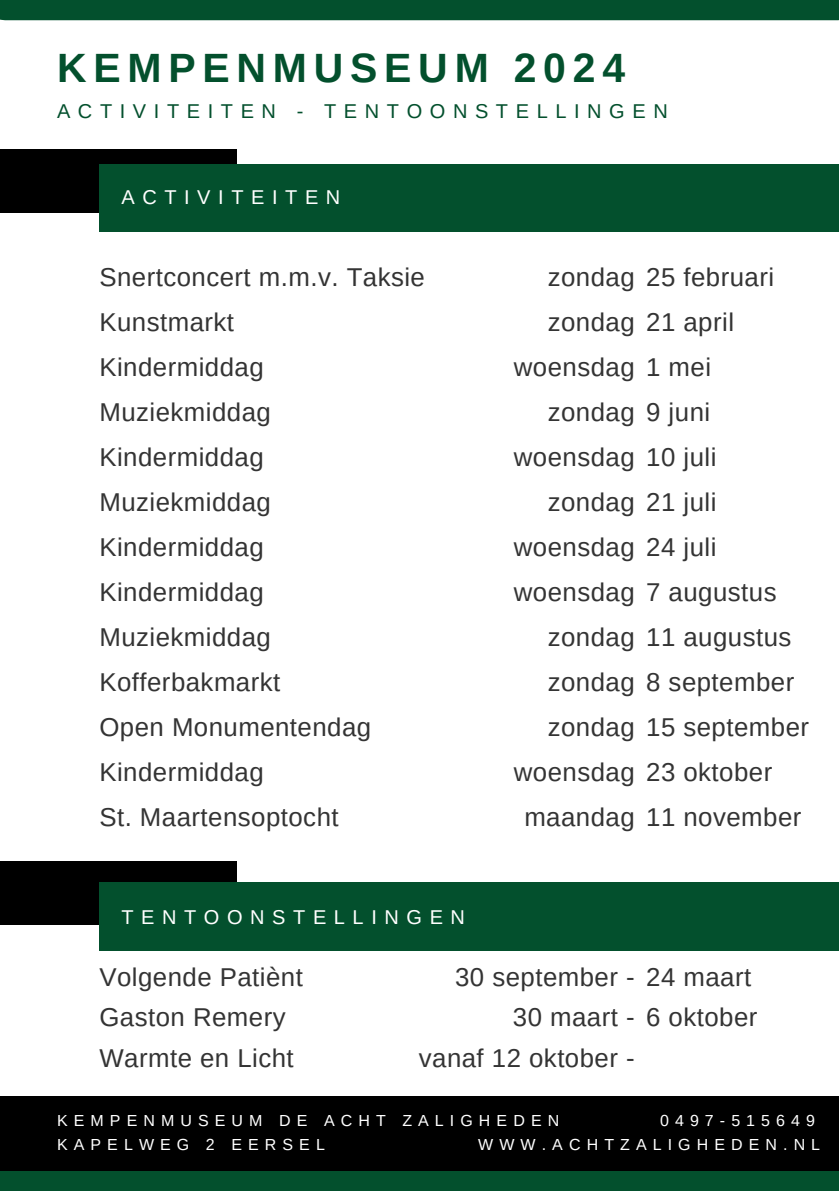
<style>
.page{position:relative;width:839px;height:1191px;background:#fff}
.page>*{position:absolute;margin:0;border:0;box-sizing:border-box;transform-origin:0 0}
.t1{font:700 41px "Arimo";letter-spacing:.165em;color:#03502d}
.t2{font:25.8px/45px "Arimo";letter-spacing:.02em;color:#343434}
.t3{font:20px "Arimo";letter-spacing:.38em;color:#03502d}
.t4{font:20px "Arimo";letter-spacing:.38em;color:#fff}
.t5{font:16px "Arimo";letter-spacing:.38em;color:#fff}
</style>
<div class="page">
<div style="left:5px;top:0;width:833px;height:20px;background:#03502d"></div>
<div style="left:5px;top:1170px;width:833px;height:21px;background:#03502d"></div>
<div style="left:0;top:149px;width:236px;height:64px;background:#000"></div>
<div style="left:99px;top:165px;width:739px;height:67px;background:#03502d"></div>
<div style="left:0;top:861px;width:236px;height:64px;background:#000"></div>
<div style="left:99px;top:883px;width:739px;height:68px;background:#03502d"></div>
<div style="left:0;top:1096px;width:838px;height:74px;background:#000"></div>
<h1 class="t1" style="left:57px;top:45px;width:569px">KEMPENMUSEUM 2024</h1>
<h3 class="t3" style="left:57px;top:99px;width:612px">ACTIVITEITEN - TENTOONSTELLINGEN</h3>
<p class="t4" style="left:121px;top:186px;width:220px">ACTIVITEITEN</p>
<h3 class="t2" style="left:99px;top:254px;width:327px">Snertconcert m.m.v. Taksie<br>Kunstmarkt<br>Kindermiddag<br>Muziekmiddag<br>Kindermiddag<br>Muziekmiddag<br>Kindermiddag<br>Kindermiddag</h3>
<p class="t2" style="left:99px;top:614px;width:173px">Muziekmiddag</p>
<h2 class="t2" style="left:99px;top:659px;width:273px">Kofferbakmarkt<br>Open Monumentendag<br>Kindermiddag<br>St. Maartensoptocht</h2>
<h2 class="t4" style="left:121px;top:906px;width:345px">TENTOONSTELLINGEN</h2>
<h2 class="t2" style="left:547px;top:254px;width:228px">zondag 25 februari</h2>
<h2 class="t2" style="left:547px;top:299px;width:188px">zondag 21 april</h2>
<h2 class="t2" style="left:514px;top:344px;width:199px">woensdag 1 mei</h2>
<h2 class="t2" style="left:547px;top:389px;width:164px">zondag 9 juni</h2>
<h2 class="t2" style="left:514px;top:434px;width:204px">woensdag 10 juli</h2>
<h2 class="t2" style="left:547px;top:479px;width:170px">zondag 21 juli</h2>
<h2 class="t2" style="left:514px;top:524px;width:204px">woensdag 24 juli</h2>
<h2 class="t2" style="left:514px;top:569px;width:264px">woensdag 7 augustus</h2>
<h2 class="t2" style="left:547px;top:614px;width:245px">zondag 11 augustus</h2>
<h2 class="t2" style="left:547px;top:659px;width:248px">zondag 8 september</h2>
<h2 class="t2" style="left:547px;top:704px;width:263px">zondag 15 september</h2>
<h2 class="t2" style="left:514px;top:749px;width:260px">woensdag 23 oktober</h2>
<p class="t2" style="left:524px;top:794px;width:278px">maandag 11 november</p>
<p class="t2" style="left:99px;top:957px;width:205px;line-height:40.4px">Volgende Patiènt<br>Gaston Remery</p>
<h3 class="t2" style="left:99px;top:1035px;width:196px">Warmte en Licht</h3>
<h2 class="t2" style="left:455px;top:957px;width:304px;line-height:40.4px;text-align:right">30 september - 24 maart<br>30 maart - 6 oktober</h2>
<p class="t2" style="left:419px;top:1035px;width:217px">vanaf 12 oktober -</p>
<p class="t5" style="left:57px;top:1111px;width:503px">KEMPENMUSEUM DE ACHT ZALIGHEDEN</p>
<p class="t5" style="left:660px;top:1111px;width:156px">0497-515649</p>
<h2 class="t5" style="left:57px;top:1136px;width:269px">KAPELWEG 2 EERSEL</h2>
<h2 class="t5" style="left:478px;top:1136px;width:343px">WWW.ACHTZALIGHEDEN.NL</h2>
</div>
